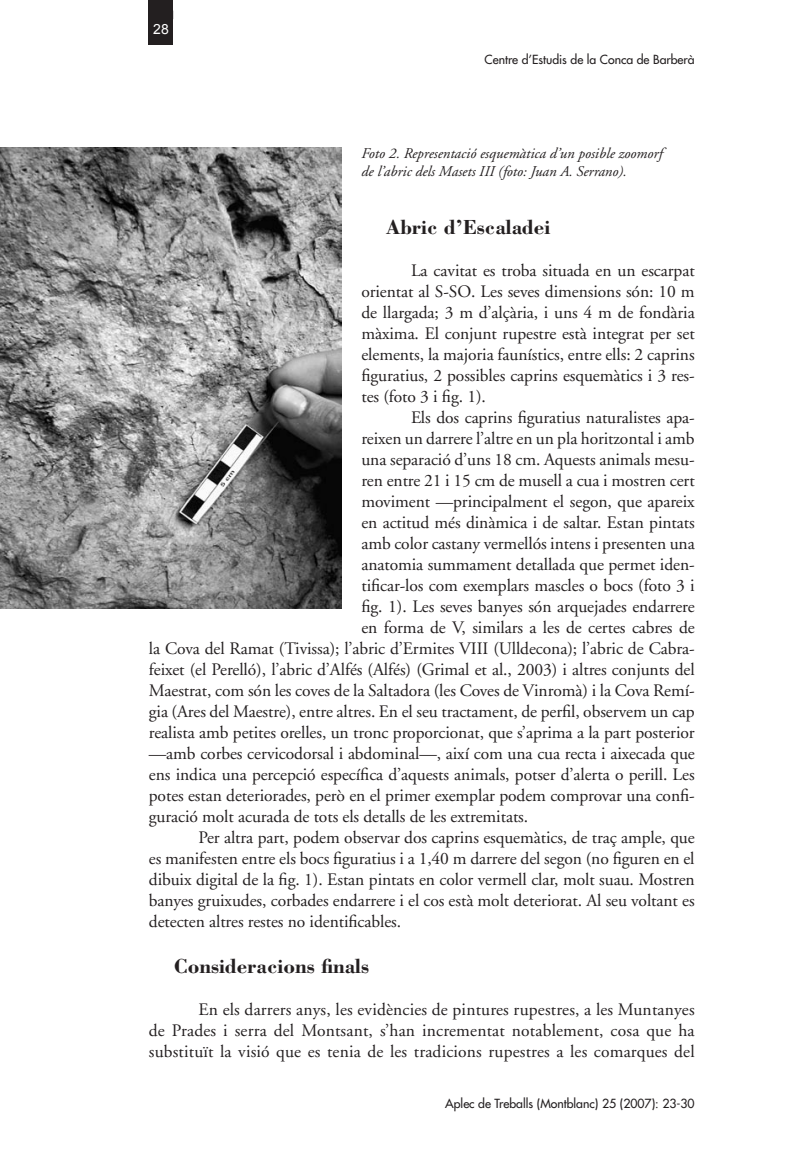
<style>
.page{position:relative;width:794px;height:1166px;background:#fff}
.page>*{position:absolute;margin:0;border:0;box-sizing:border-box;transform-origin:0 0}
.t1{font:700 21px "Bodoni";color:#231f20}
.t2{font:17.5px/21px "Adobe Garamond";letter-spacing:-.005em;color:#231f20;text-align:justify}
.t3{font:italic 14.88px/17.8px "Adobe Garamond";color:#231f20}
.t4{font:14px "Arial";color:#fff}
.t5{font:12.25px "Futura";color:#231f20}
</style>
<div class="page">
<div style="left:148px;top:0;width:25px;height:45px;background:#231f20"></div>
<img style="left:0;top:147px;width:341px;height:462px">
<p class="t4" style="left:153px;top:21px;width:17px">28</p>
<p class="t5" style="left:484px;top:52px;width:212px">Centre d’Estudis de la Conca de Barberà</p>
<p class="t3" style="left:361px;top:145px;width:303px">Foto 2. Representació esquemàtica d’un posible zoomorf de l’abric dels Masets III (foto: Juan A. Serrano).</p>
<p class="t1" style="left:386px;top:214px;width:165px">Abric d’Escaladei</p>
<p class="t2" style="left:361px;top:260px;width:335px;text-indent:50px">La cavitat es troba situada en un escarpat orientat al S-SO. Les seves dimensions són: 10 m de llargada; 3 m d’alçària, i uns 4 m de fondària màxima. El conjunt rupestre està integrat per set elements, la majoria faunístics, entre ells: 2 caprins figuratius, 2 possibles caprins esquemàtics i 3 res&shy;tes (foto 3 i fig. 1).</p>
<p class="t2" style="left:411px;top:407px;width:285px">Els dos caprins figuratius naturalistes apa-</p>
<p class="t2" style="left:361px;top:428px;width:335px">reixen un darrere l’altre en un pla horitzontal i amb</p>
<p class="t2" style="left:361px;top:449px;width:335px">una separació d’uns 18 cm. Aquests animals mesu-</p>
<p class="t2" style="left:361px;top:470px;width:335px">ren entre 21 i 15 cm de musell a cua i mostren cert</p>
<p class="t2" style="left:361px;top:491px;width:335px">moviment —principalment el segon, que apareix</p>
<p class="t2" style="left:361px;top:512px;width:335px">en actitud més dinàmica i de saltar. Estan pintats</p>
<p class="t2" style="left:361px;top:533px;width:335px">amb color castany vermellós intens i presenten una</p>
<p class="t2" style="left:361px;top:554px;width:335px">anatomia summament detallada que permet iden-</p>
<p class="t2" style="left:361px;top:575px;width:335px">tificar-los com exemplars mascles o bocs (foto 3 i</p>
<p class="t2" style="left:361px;top:596px;width:335px">fig. 1). Les seves banyes són arquejades endarrere</p>
<p class="t2" style="left:361px;top:617px;width:335px">en forma de V, similars a les de certes cabres de</p>
<p class="t2" style="left:149px;top:638px;width:547px">la Cova del Ramat (Tivissa); l’abric d’Ermites VIII (Ulldecona); l’abric de Cabra-</p>
<p class="t2" style="left:149px;top:659px;width:547px">feixet (el Perelló), l’abric d’Alfés (Alfés) (Grimal et al., 2003) i altres conjunts del</p>
<p class="t2" style="left:149px;top:680px;width:547px">Maestrat, com són les coves de la Saltadora (les Coves de Vinromà) i la Cova Remí-</p>
<p class="t2" style="left:149px;top:701px;width:547px">gia (Ares del Maestre), entre altres. En el seu tractament, de perfil, observem un cap</p>
<p class="t2" style="left:149px;top:722px;width:547px">realista amb petites orelles, un tronc proporcionat, que s’aprima a la part posterior</p>
<p class="t2" style="left:149px;top:743px;width:547px">—amb corbes cervicodorsal i abdominal—, així com una cua recta i aixecada que</p>
<p class="t2" style="left:149px;top:764px;width:547px">ens indica una percepció específica d’aquests animals, potser d’alerta o perill. Les</p>
<p class="t2" style="left:149px;top:785px;width:547px">potes estan deteriorades, però en el primer exemplar podem comprovar una confi-</p>
<p class="t2" style="left:149px;top:806px;width:381px">guració molt acurada de tots els detalls de les extremitats.</p>
<p class="t2" style="left:198px;top:827px;width:498px">Per altra part, podem observar dos caprins esquemàtics, de traç ample, que</p>
<p class="t2" style="left:149px;top:848px;width:547px">es manifesten entre els bocs figuratius i a 1,40 m darrere del segon (no figuren en el</p>
<p class="t2" style="left:149px;top:869px;width:547px">dibuix digital de la fig. 1). Estan pintats en color vermell clar, molt suau. Mostren</p>
<p class="t2" style="left:149px;top:890px;width:547px">banyes gruixudes, corbades endarrere i el cos està molt deteriorat. Al seu voltant es</p>
<p class="t2" style="left:149px;top:911px;width:254px">detecten altres restes no identificables.</p>
<p class="t1" style="left:174px;top:953px;width:197px">Consideracions finals</p>
<p class="t2" style="left:149px;top:999px;width:547px;text-indent:50px">En els darrers anys, les evidències de pintures rupestres, a les Muntanyes de Prades i serra del Montsant, s’han incrementat notablement, cosa que ha substi-tuït la visió que es tenia de les tradicions rupestres a les comarques del</p>
<p class="t5" style="left:445px;top:1096px;width:251px">Aplec de Treballs (Montblanc) 25 (2007): 23-30</p>
</div>
